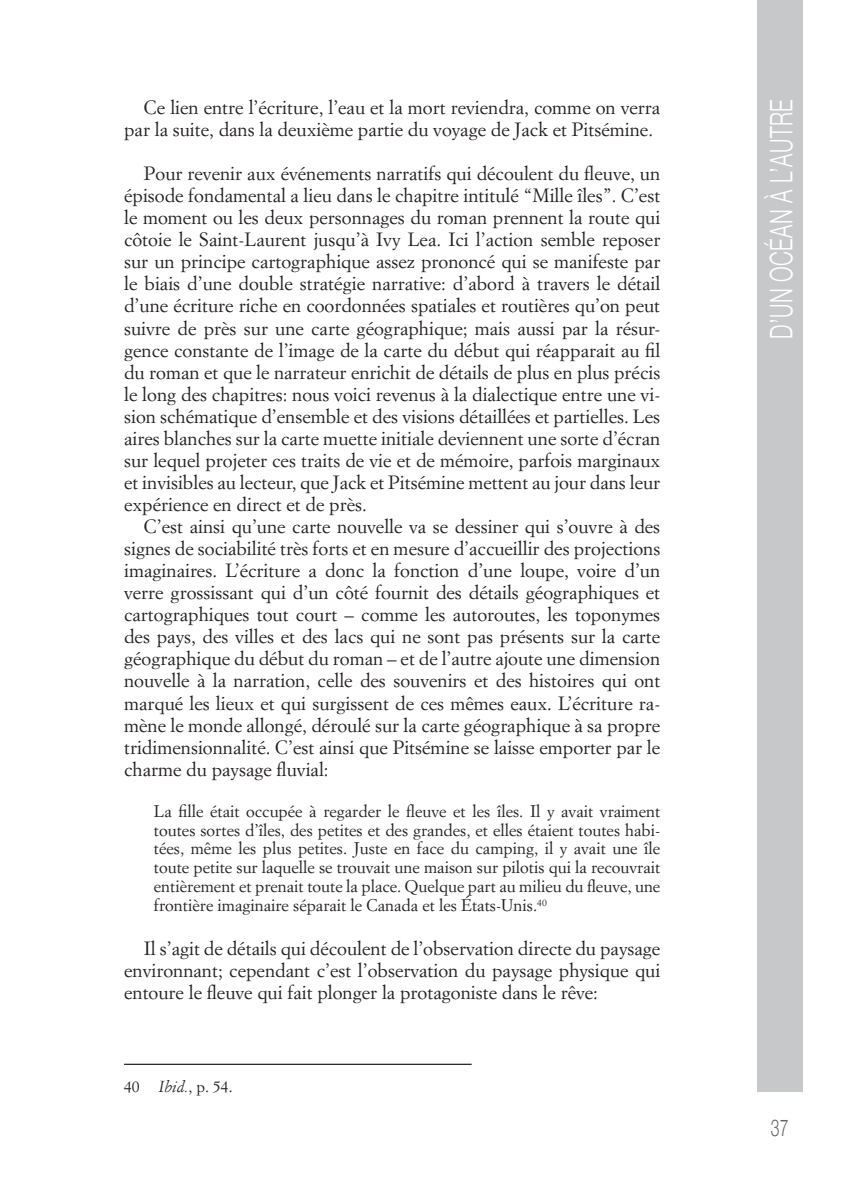
<style>
.page{position:relative;width:844px;height:1191px;background:#fff}
.page>*{position:absolute;margin:0;border:0;box-sizing:border-box;transform-origin:0 0}
.t1{font:300 31.15px "Helvetica Neue";letter-spacing:.02em;color:#fff;scale:.68 1}
.t2{font:300 23.28px "Helvetica Neue";color:#636366;scale:.68 1}
.corpo_testo{font:18.9px/22.1px "Simoncini Garamond";color:#231f20;text-align:justify}
.citazioni_testo{font:16.62px/18.9px "Simoncini Garamond";color:#231f20;text-align:justify}
.note{font:15.75px "Simoncini Garamond";color:#231f20}
.s1{font-style:italic}
</style>
<div class="page">
<div style="left:756px;top:0;width:46px;height:1091px;background:#c7c8ca"></div>
<hr style="left:124px;top:1063px;width:347px;height:2px;background:#231f20">
<p class="corpo_testo" style="left:124px;top:96px;width:537px;text-indent:20px">Ce lien entre l’écriture, l’eau et la mort reviendra, comme on verra par la suite, dans la deuxième partie du voyage de Jack et Pitsémine.</p>
<p class="corpo_testo" style="left:124px;top:162px;width:537px;text-indent:20px">Pour revenir aux événements narratifs qui découlent du fleuve, un épisode fondamental a lieu dans le chapitre intitulé “Mille îles”. C’est le moment ou les deux personnages du roman prennent la route qui côtoie le Saint-Laurent jusqu’à Ivy Lea. Ici l’action semble reposer sur un principe cartographique assez prononcé qui se manifeste par le biais d’une double stratégie narrative: d’abord à travers le détail d’une écriture riche en coordonnées spatiales et routières qu’on peut suivre de près sur une carte géographique; mais aussi par la résur&shy;gence constante de l’image de la carte du début qui réapparait au fil du roman et que le narrateur enrichit de détails de plus en plus précis le long des chapitres: nous voici revenus à la dialectique entre une vi&shy;sion schématique d’ensemble et des visions détaillées et partielles. Les aires blanches sur la carte muette initiale deviennent une sorte d’écran sur lequel projeter ces traits de vie et de mémoire, parfois marginaux et invisibles au lecteur, que Jack et Pitsémine mettent au jour dans leur expérience en direct et de près.</p>
<p class="corpo_testo" style="left:124px;top:515px;width:537px;text-indent:20px">C’est ainsi qu’une carte nouvelle va se dessiner qui s’ouvre à des signes de sociabilité très forts et en mesure d’accueillir des projections imaginaires. L’écriture a donc la fonction d’une loupe, voire d’un verre grossissant qui d’un côté fournit des détails géographiques et cartographiques tout court – comme les autoroutes, les toponymes des pays, des villes et des lacs qui ne sont pas présents sur la carte géographique du début du roman – et de l’autre ajoute une dimension nouvelle à la narration, celle des souvenirs et des histoires qui ont marqué les lieux et qui surgissent de ces mêmes eaux. L’écriture ra&shy;mène le monde allongé, déroulé sur la carte géographique à sa propre tridimensionnalité. C’est ainsi que Pitsémine se laisse emporter par le charme du paysage fluvial:</p>
<p class="citazioni_testo" style="left:154px;top:801px;width:508px">La fille était occupée à regarder le fleuve et les îles. Il y avait vraiment toutes sortes d’îles, des petites et des grandes, et elles étaient toutes habi&shy;tées, même les plus petites. Juste en face du camping, il y avait une île toute petite sur laquelle se trouvait une maison sur pilotis qui la recouvrait entièrement et prenait toute la place. Quelque part au milieu du fleuve, une frontière imaginaire séparait le Canada et les États-Unis.<sup>40</sup></p>
<p class="corpo_testo" style="left:124px;top:937px;width:537px;text-indent:20px">Il s’agit de détails qui découlent de l’observation directe du paysage environnant; cependant c’est l’observation du paysage physique qui entoure le fleuve qui fait plonger la protagoniste dans le rêve:</p>
<p class="note" style="left:124px;top:1076px;width:110px">40 <span class="s1">Ibid.</span>, p. 54.</p>
<h1 class="t1" style="left:755px;top:339px;width:354px;rotate:-90deg">D’un océan à l’autre</h1>
<p class="t2" style="left:770px;top:1108px;width:28px">37</p>
</div>
